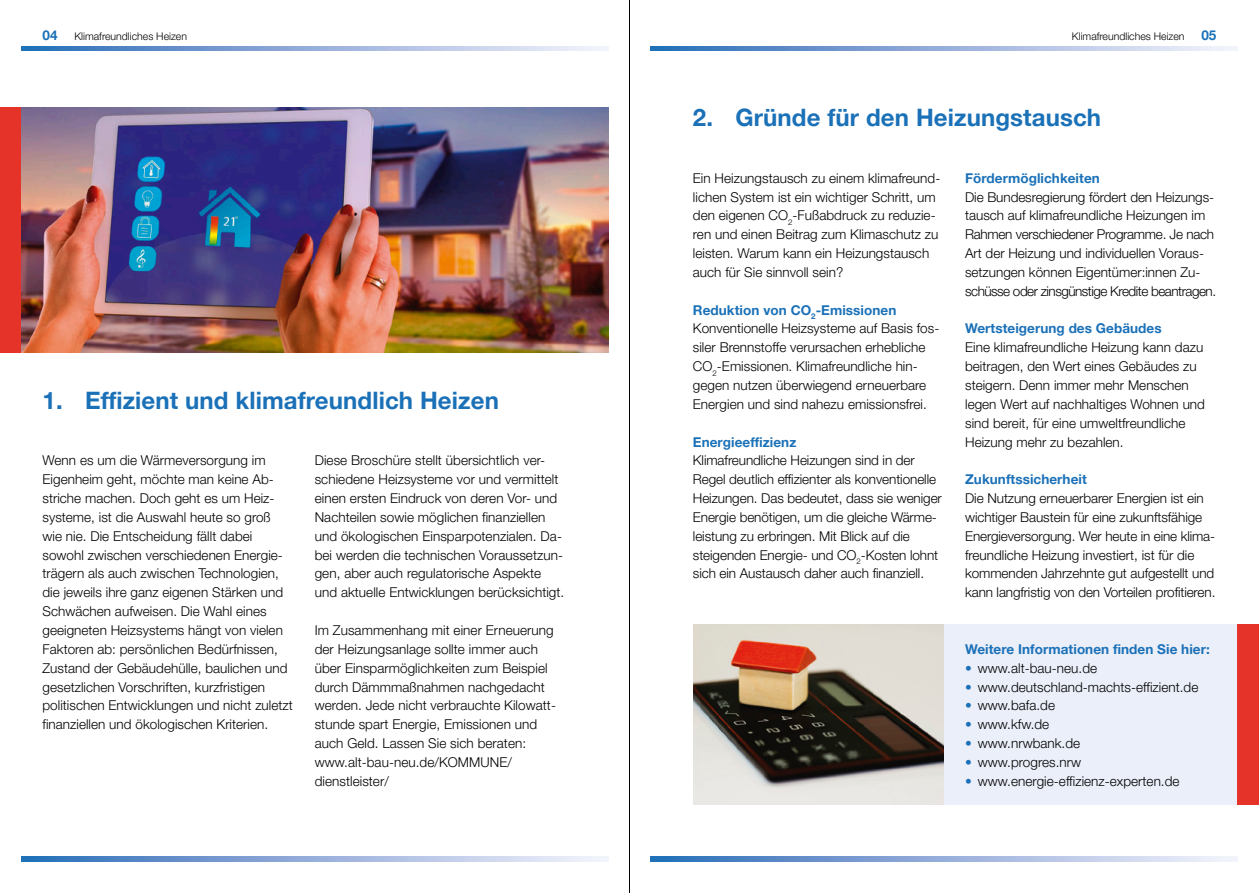
<style>
.page{position:relative;width:1259px;height:893px;background:#fff}
.page>*{position:absolute;margin:0;border:0;box-sizing:border-box;transform-origin:0 0}
.t1{font:700 24px "Helvetica Neue LT Pro";letter-spacing:.005em;color:#1b71b8}
.Copy{font:300 13.5px/18.9px "Helvetica Neue LT Pro";letter-spacing:.005em;color:#000}
.Zwischenheadline{font:700 13.5px "Helvetica Neue LT Pro";letter-spacing:.005em;color:#1b71b8}
.t2{font:300 10.5px "Helvetica Neue LT Pro";color:#000}
.s1{color:#1b71b8}
</style>
<div class="page">
<svg style="left:21px;top:46px;width:587px;height:5px;background:#92afda"></svg>
<svg style="left:651px;top:46px;width:586px;height:5px;background:#92afda"></svg>
<div style="left:0;top:107px;width:21px;height:245px;background:#e6332a"></div>
<svg style="left:21px;top:857px;width:587px;height:4px;background:#92afda"></svg>
<svg style="left:651px;top:857px;width:586px;height:4px;background:#92afda"></svg>
<hr style="left:629px;top:0;width:1px;height:893px;background:#000">
<div style="left:944px;top:625px;width:314px;height:180px;background:#ebeff9"></div>
<img style="left:693px;top:625px;width:251px;height:180px">
<div style="left:1237px;top:625px;width:22px;height:180px;background:#e6332a"></div>
<img style="left:21px;top:107px;width:587px;height:245px">
<p class="Zwischenheadline" style="left:43px;top:26px;width:17px">04</p>
<p class="Zwischenheadline" style="left:1201px;top:26px;width:17px">05</p>
<p class="t2" style="left:74px;top:29px;width:114px">Klimafreundliches Heizen</p>
<p class="t2" style="left:1072px;top:29px;width:114px">Klimafreundliches Heizen</p>
<h1 class="t1" style="left:43px;top:385px;width:458px">1. Effizient und klimafreundlich Heizen</h1>
<p class="Copy" style="left:43px;top:451px;width:252px">Wenn es um die Wärmeversorgung im Eigenheim geht, möchte man keine Ab&shy;striche machen. Doch geht es um Heiz&shy;systeme, ist die Auswahl heute so groß wie nie. Die Entscheidung fällt dabei sowohl zwischen verschiedenen Energie&shy;trägern als auch zwischen Technologien, die jeweils ihre ganz eigenen Stärken und Schwächen aufweisen. Die Wahl eines geeigneten Heizsystems hängt von vielen Faktoren ab: persönlichen Bedürfnissen, Zustand der Gebäudehülle, baulichen und gesetzlichen Vorschriften, kurzfristigen politischen Entwicklungen und nicht zuletzt finanziellen und ökologischen Kriterien.</p>
<p class="Copy" style="left:315px;top:451px;width:251px">Diese Broschüre stellt übersichtlich ver&shy;schiedene Heizsysteme vor und vermittelt einen ersten Eindruck von deren Vor- und Nachteilen sowie möglichen finanziellen und ökologischen Einsparpotenzialen. Da&shy;bei werden die technischen Voraussetzun&shy;gen, aber auch regulatorische Aspekte und aktuelle Entwicklungen berücksichtigt.</p>
<p class="Copy" style="left:315px;top:620px;width:241px">Im Zusammenhang mit einer Erneuerung der Heizungsanlage sollte immer auch über Einsparmöglichkeiten zum Beispiel durch Dämmmaßnahmen nachgedacht werden. Jede nicht verbrauchte Kilowatt&shy;stunde spart Energie, Emissionen und auch Geld. Lassen Sie sich beraten: www.alt-bau-neu.de/KOMMUNE/ dienstleister/</p>
<h1 class="t1" style="left:693px;top:103px;width:410px">2. Gründe für den Heizungstausch</h1>
<p class="Copy" style="left:693px;top:168px;width:249px">Ein Heizungstausch zu einem klimafreund&shy;lichen System ist ein wichtiger Schritt, um den eigenen CO<sub>2</sub>-Fußabdruck zu reduzie&shy;ren und einen Beitrag zum Klimaschutz zu leisten. Warum kann ein Heizungstausch auch für Sie sinnvoll sein?</p>
<h3 class="Zwischenheadline" style="left:693px;top:301px;width:205px">Reduktion von CO<sub>2</sub>-Emissionen</h3>
<p class="Copy" style="left:693px;top:319px;width:248px">Konventionelle Heizsysteme auf Basis fos&shy;siler Brennstoffe verursachen erhebliche CO<sub>2</sub>-Emissionen. Klimafreundliche hin&shy;gegen nutzen überwiegend erneuerbare Energien und sind nahezu emissionsfrei.</p>
<h3 class="Zwischenheadline" style="left:693px;top:433px;width:105px">Energieeffizienz</h3>
<p class="Copy" style="left:693px;top:451px;width:250px">Klimafreundliche Heizungen sind in der Regel deutlich effizienter als konventionelle Heizungen. Das bedeutet, dass sie weniger Energie benötigen, um die gleiche Wärme&shy;leistung zu erbringen. Mit Blick auf die steigenden Energie- und CO<sub>2</sub>-Kosten lohnt sich ein Austausch daher auch finanziell.</p>
<h3 class="Zwischenheadline" style="left:965px;top:170px;width:136px">Fördermöglichkeiten</h3>
<p class="Copy" style="left:965px;top:187px;width:252px">Die Bundesregierung fördert den Heizungs&shy;tausch auf klimafreundliche Heizungen im Rahmen verschiedener Programme. Je nach Art der Heizung und individuellen Voraus&shy;setzungen können Eigentümer:innen Zu&shy;schüsse oder zinsgünstige Kredite beantragen.</p>
<h3 class="Zwischenheadline" style="left:965px;top:320px;width:198px">Wertsteigerung des Gebäudes</h3>
<p class="Copy" style="left:965px;top:338px;width:241px">Eine klimafreundliche Heizung kann dazu beitragen, den Wert eines Gebäudes zu steigern. Denn immer mehr Menschen legen Wert auf nachhaltiges Wohnen und sind bereit, für eine umweltfreundliche Heizung mehr zu bezahlen.</p>
<h3 class="Zwischenheadline" style="left:965px;top:471px;width:123px">Zukunftssicherheit</h3>
<p class="Copy" style="left:965px;top:488px;width:252px">Die Nutzung erneuerbarer Energien ist ein wichtiger Baustein für eine zukunftsfähige Energieversorgung. Wer heute in eine klima&shy;freundliche Heizung investiert, ist für die kommenden Jahrzehnte gut aufgestellt und kann langfristig von den Vorteilen profitieren.</p>
<h3 class="Zwischenheadline" style="left:965px;top:641px;width:246px">Weitere Informationen finden Sie hier:</h3>
<p class="Copy" style="left:965px;top:658px;width:133px"><span class="s1">•</span> www.alt-bau-neu.de</p>
<p class="Copy" style="left:965px;top:677px;width:235px"><span class="s1">•</span> www.deutschland-machts-effizient.de</p>
<p class="Copy" style="left:965px;top:696px;width:91px"><span class="s1">•</span> www.bafa.de</p>
<p class="Copy" style="left:965px;top:715px;width:86px"><span class="s1">•</span> www.kfw.de</p>
<p class="Copy" style="left:965px;top:733px;width:117px"><span class="s1">•</span> www.nrwbank.de</p>
<p class="Copy" style="left:965px;top:752px;width:117px"><span class="s1">•</span> www.progres.nrw</p>
<p class="Copy" style="left:965px;top:771px;width:216px"><span class="s1">•</span> www.energie-effizienz-experten.de</p>
</div>
